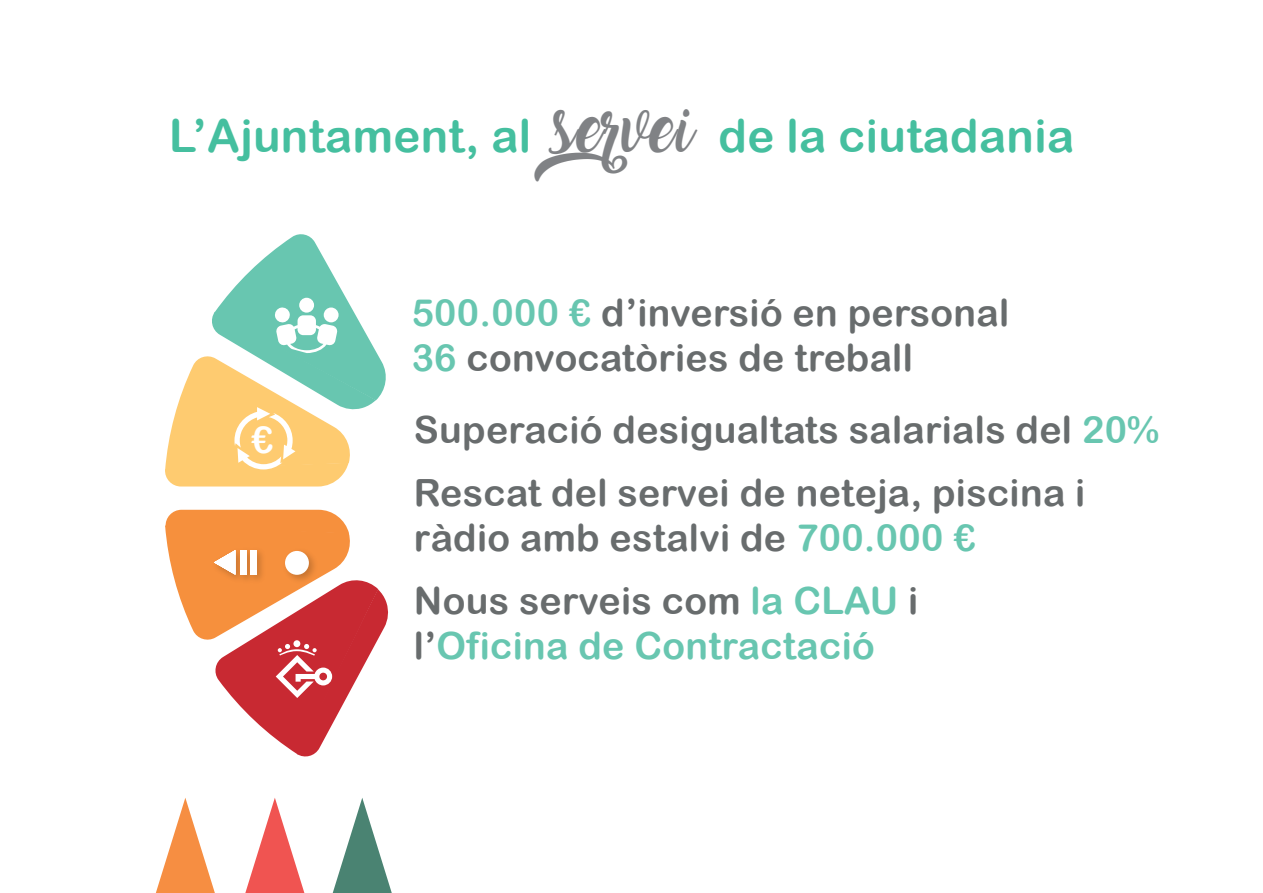
<style>
.page{position:relative;width:1263px;height:893px;background:#fff}
.page>*{position:absolute;margin:0;border:0;box-sizing:border-box;transform-origin:0 0}
.t1{font:45.6px "Arial Rounded MT Bold";letter-spacing:.01em;color:#45bf9f}
.t2{font:37.5px/45px "Arial Rounded MT Bold";letter-spacing:.01em;color:#686c6d}
.t3{font:37.5px "Arial Rounded MT Bold";letter-spacing:.01em;color:#68c6b0}
.t4{font:37.5px "Arial Rounded MT Bold";color:#fff}
.s1{font-family:"Amarillo";font-size:45px;color:#808285}
.s2{color:#68c6b0}
.s3{color:#686c6d}
</style>
<div class="page">
<svg style="left:245px;top:798px;width:59px;height:95px"></svg>
<svg style="left:156px;top:798px;width:59px;height:95px"></svg>
<svg style="left:333px;top:798px;width:59px;height:95px"></svg>
<svg style="left:165px;top:234px;width:221px;height:252px"></svg>
<svg style="left:165px;top:510px;width:223px;height:247px"></svg>
<div style="left:285px;top:551px;width:24px;height:24px;background:#fff;border-radius:50%"></div>
<div style="left:241px;top:550px;width:6px;height:25px;background:#fff"></div>
<div style="left:251px;top:550px;width:6px;height:25px;background:#fff"></div>
<p class="t1" style="left:169px;top:109px;width:906px">L’Ajuntament, al <span class="s1">SERVEI</span> de la ciutadania</p>
<p class="t4" style="left:251px;top:417px;width:24px">€</p>
<p class="t2" style="left:412px;top:289px;width:599px"><span class="s2">500.000 €</span> d’inversió en personal<br><span class="s2">36</span> convocatòries de treball</p>
<p class="t2" style="left:414px;top:397px;width:747px;line-height:63.8px">Superació desigualtats salarials del <span class="s2">20%<br></span>Rescat del servei de neteja, piscina i</p>
<p class="t2" style="left:414px;top:506px;width:563px;line-height:63px">ràdio amb estalvi de <span class="s2">700.000 €<br></span>Nous serveis com <span class="s2">la CLAU</span> i</p>
<p class="t3" style="left:414px;top:624px;width:462px"><span class="s3">l’</span>Oficina de Contractació</p>
</div>
